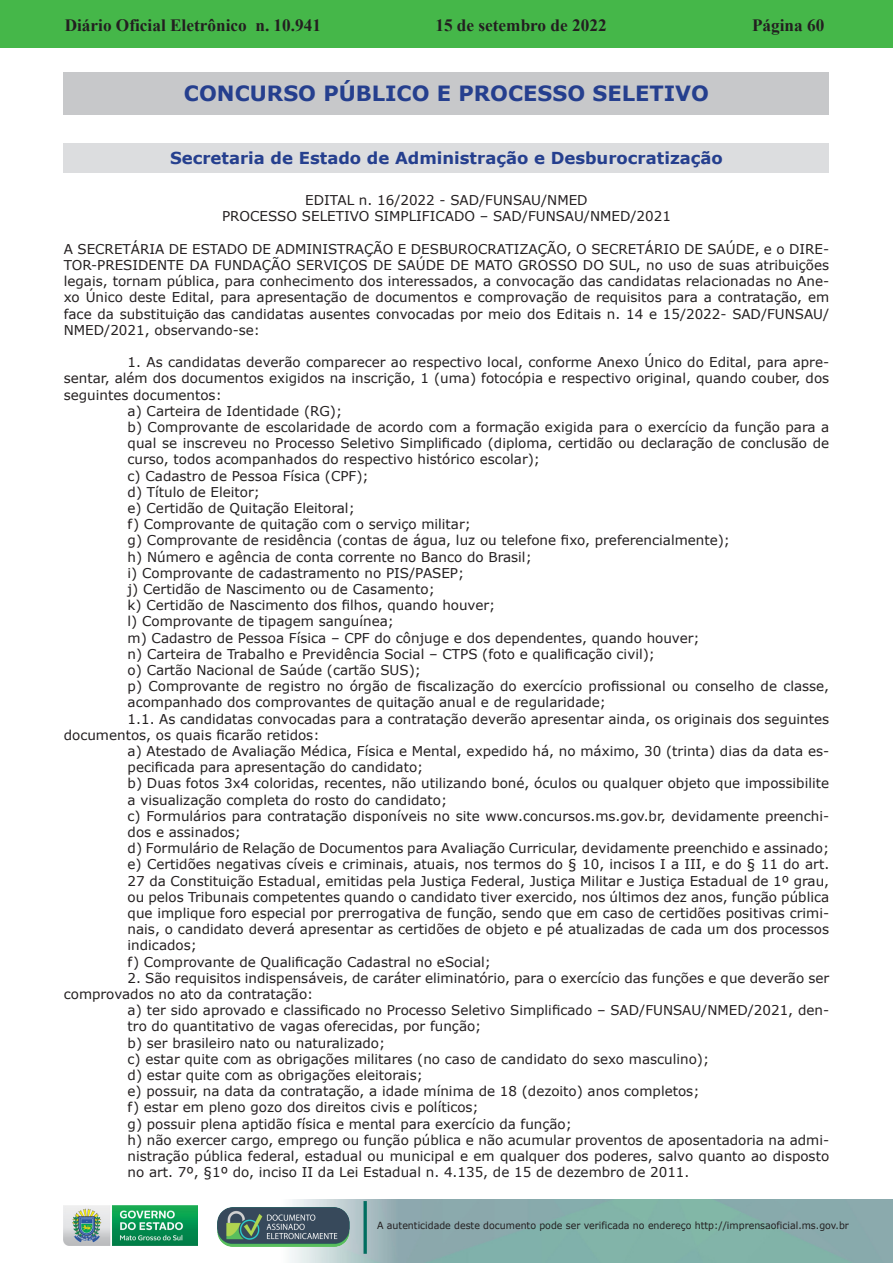
<style>
.page{position:relative;width:893px;height:1263px;background:#fff}
.page>*{position:absolute;margin:0;border:0;box-sizing:border-box;transform-origin:0 0}
.Editais_de_Concurso{font:700 21px "Verdana";color:#253f8e}
.t1{font:700 17.25px "Times New Roman";color:#231f20}
.Editais_de_Concurso-2{font:700 16.5px "Verdana";color:#253f8e}
.Normal_wrd_10{font:13.5px/16.2px "Verdana";color:#231f20}
.t2{font:9.9px "Verdana";color:#231f20;scale:.95 1}
.s1{font-family:"Arial"}
</style>
<div class="page">
<div style="left:0;top:0;width:893px;height:48px;background:#45b749"></div>
<img style="left:63px;top:1199px;width:830px;height:64px">
<img style="left:364px;top:1202px;width:2px;height:51px">
<img style="left:218px;top:1207px;width:132px;height:39px">
<img style="left:64px;top:1205px;width:134px;height:41px">
<div style="left:64px;top:72px;width:765px;height:42px;background:#c7c8ca"></div>
<div style="left:64px;top:143px;width:765px;height:30px;background:#dcdddf"></div>
<p class="t1" style="left:65px;top:13px;width:258px">Diário Oficial Eletrônico n. 10.941</p>
<p class="t1" style="left:435px;top:13px;width:173px">15 de setembro de 2022</p>
<p class="t1" style="left:752px;top:13px;width:74px">Página 60</p>
<p class="Editais_de_Concurso" style="left:184px;top:79px;width:527px">CONCURSO PÚBLICO E PROCESSO SELETIVO</p>
<p class="Editais_de_Concurso-2" style="left:170px;top:146px;width:554px">Secretaria de Estado de Administração e Desburocratização</p>
<p class="Normal_wrd_10" style="left:305px;top:192px;width:284px">EDITAL n. 16/2022 - SAD/FUNSAU/NMED</p>
<p class="Normal_wrd_10" style="left:222px;top:208px;width:450px">PROCESSO SELETIVO SIMPLIFICADO – SAD/FUNSAU/NMED/2021</p>
<p class="Normal_wrd_10" style="left:64px;top:241px;width:767px;text-align:justify">A SECRETÁRIA DE ESTADO DE ADMINISTRAÇÃO E DESBUROCRATIZAÇÃO, O SECRETÁRIO DE SAÚDE, e o DIRE-TOR-PRESIDENTE DA FUNDAÇÃO SERVIÇOS DE SAÚDE DE MATO GROSSO DO SUL, no uso de suas atribuições legais, tornam pública, para conhecimento dos interessados, a convocação das candidatas relacionadas no Ane&shy;xo Único deste Edital, para apresentação de documentos e comprovação de requisitos para a contratação, em face da substitui<span class="s1">ção das</span> candidatas ausentes convocadas por meio dos Editais n. 14 e 15/2022- SAD/FUNSAU/ NMED/2021, observando-se:</p>
<p class="Normal_wrd_10" style="left:64px;top:354px;width:767px;text-align:justify;text-indent:64px">1. As candidatas deverão comparecer ao respectivo local, conforme Anexo Único do Edital, para apre&shy;sentar, além dos documentos exigidos na inscrição, 1 (uma) fotocópia e respectivo original, quando couber, dos seguintes documentos:</p>
<p class="Normal_wrd_10" style="left:128px;top:403px;width:216px">a) Carteira de Identidade (RG);</p>
<p class="Normal_wrd_10" style="left:128px;top:419px;width:703px;text-align:justify">b) Comprovante de escolaridade de acordo com a formação exigida para o exercício da função para a qual se inscreveu no Processo Seletivo Simplificado (diploma, certidão ou declaração de conclusão de curso, todos acompanhados do respectivo histórico escolar);</p>
<p class="Normal_wrd_10" style="left:128px;top:467px;width:243px">c) Cadastro de Pessoa Física (CPF);</p>
<p class="Normal_wrd_10" style="left:128px;top:484px;width:134px">d) Título de Eleitor;</p>
<p class="Normal_wrd_10" style="left:128px;top:500px;width:229px">e) Certidão de Quitação Eleitoral;</p>
<p class="Normal_wrd_10" style="left:128px;top:516px;width:345px">f) Comprovante de quitação com o serviço militar;</p>
<p class="Normal_wrd_10" style="left:128px;top:532px;width:604px">g) Comprovante de residência (contas de água, luz ou telefone fixo, preferencialmente);</p>
<p class="Normal_wrd_10" style="left:128px;top:548px;width:406px">h) Número e agência de conta corrente no Banco do Brasil;</p>
<p class="Normal_wrd_10" style="left:128px;top:565px;width:338px">i) Comprovante de cadastramento no PIS/PASEP;</p>
<p class="Normal_wrd_10" style="left:128px;top:581px;width:309px">j) Certidão de Nascimento ou de Casamento;</p>
<p class="Normal_wrd_10" style="left:128px;top:597px;width:369px">k) Certidão de Nascimento dos filhos, quando houver;</p>
<p class="Normal_wrd_10" style="left:128px;top:613px;width:268px">l) Comprovante de tipagem sanguínea;</p>
<p class="Normal_wrd_10" style="left:128px;top:629px;width:573px">m) Cadastro de Pessoa Física – CPF do cônjuge e dos dependentes, quando houver;</p>
<p class="Normal_wrd_10" style="left:128px;top:646px;width:529px">n) Carteira de Trabalho e Previdência Social – CTPS (foto e qualificação civil);</p>
<p class="Normal_wrd_10" style="left:128px;top:662px;width:295px">o) Cartão Nacional de Saúde (cartão SUS);</p>
<p class="Normal_wrd_10" style="left:128px;top:678px;width:703px">p) Comprovante de registro no órgão de fiscalização do exercício profissional ou conselho de classe, acompanhado dos comprovantes de quitação anual e de regularidade;</p>
<p class="Normal_wrd_10" style="left:64px;top:710px;width:767px;text-indent:64px">1.1. As candidatas convocadas para a contratação deverão apresentar ainda, os originais dos seguintes documentos, os quais ficarão retidos:</p>
<p class="Normal_wrd_10" style="left:128px;top:743px;width:703px">a) Atestado de Avaliação Médica, Física e Mental, expedido há, no máximo, 30 (trinta) dias da data es&shy;pecificada para apresentação do candidato;</p>
<p class="Normal_wrd_10" style="left:128px;top:775px;width:703px">b) Duas fotos 3x4 coloridas, recentes, não utilizando boné, óculos ou qualquer objeto que impossibilite a visualização completa do rosto do candidato;</p>
<p class="Normal_wrd_10" style="left:128px;top:808px;width:703px">c) Formulários para contratação disponíveis no site www.concursos.ms.gov.br, devidamente preenchi&shy;dos e assinados;</p>
<p class="Normal_wrd_10" style="left:128px;top:840px;width:703px">d) Formulário de Relação de Documentos para Avaliação Curricular, devidamente preenchido e assinado;</p>
<p class="Normal_wrd_10" style="left:128px;top:856px;width:703px;text-align:justify">e) Certidões negativas cíveis e criminais, atuais, nos termos do § 10, incisos I a III, e do § 11 do art.<br>27 da Constituição Estadual, emitidas pela Justiça Federal, Justiça Militar e Justiça Estadual de 1º grau, ou pelos Tribunais competentes quando o candidato tiver exercido, nos últimos dez anos, função pública que implique foro especial por prerrogativa de função, sendo que em caso de certidões positivas crimi&shy;nais, o candidato deverá apresentar as certidões de objeto e pé́atualizadas de cada um dos processos indicados;</p>
<p class="Normal_wrd_10" style="left:128px;top:953px;width:365px">f) Comprovante de Qualificação Cadastral no eSocial;</p>
<p class="Normal_wrd_10" style="left:64px;top:970px;width:767px;text-indent:64px">2. São requisitos indispensáveis, de caráter eliminatório, para o exercício das funções e que deverão ser comprovados no ato da contratação:</p>
<p class="Normal_wrd_10" style="left:128px;top:1002px;width:703px">a) ter sido aprovado e classificado no Processo Seletivo Simplificado – SAD/FUNSAU/NMED/2021, den&shy;tro do quantitativo de vagas oferecidas, por função;</p>
<p class="Normal_wrd_10" style="left:128px;top:1034px;width:259px">b) ser brasileiro nato ou naturalizado;</p>
<p class="Normal_wrd_10" style="left:128px;top:1051px;width:583px">c) estar quite com as obrigações militares (no caso de candidato do sexo masculino);</p>
<p class="Normal_wrd_10" style="left:128px;top:1067px;width:297px">d) estar quite com as obrigações eleitorais;</p>
<p class="Normal_wrd_10" style="left:128px;top:1083px;width:573px">e) possuir, na data da contratação, a idade mínima de 18 (dezoito) anos completos;</p>
<p class="Normal_wrd_10" style="left:128px;top:1099px;width:353px">f) estar em pleno gozo dos direitos civis e políticos;</p>
<p class="Normal_wrd_10" style="left:128px;top:1115px;width:446px">g) possuir plena aptidão física e mental para exercício da função;</p>
<p class="Normal_wrd_10" style="left:128px;top:1132px;width:703px;text-align:justify">h) não exercer cargo, emprego ou função pública e não acumular proventos de aposentadoria na admi&shy;nistração pública federal, estadual ou municipal e em qualquer dos poderes, salvo quanto ao disposto no art. 7º, §1º do, inciso II da Lei Estadual n. 4.135, de 15 de dezembro de 2011.</p>
<p class="t2" style="left:377px;top:1219px;width:498px">A autenticidade deste documento pode ser verificada no endereço http://imprensaoficial.ms.gov.br</p>
</div>
